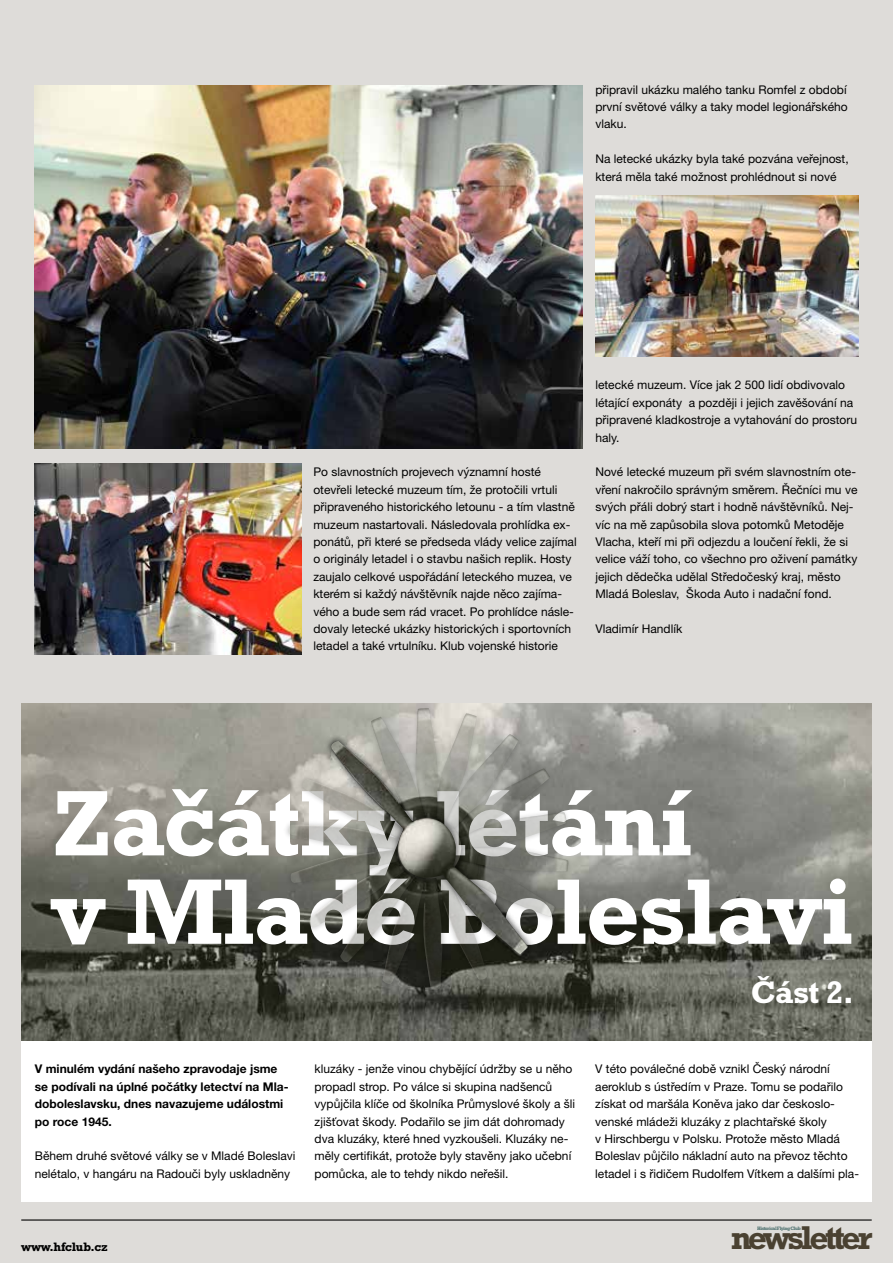
<style>
.page{position:relative;width:893px;height:1263px;background:#dedcd9}
.page>*{position:absolute;margin:0;border:0;box-sizing:border-box;transform-origin:0 0}
.t1{font:700 94.5px/88.3px "Rockwell CE";letter-spacing:-.02em;color:#fff}
.t2{font:700 33.45px "Rockwell CE";letter-spacing:-.1em;color:#564c3a}
.t3{font:700 31.65px "Rockwell CE";color:#fff}
.t4{font:700 12.45px "Rockwell CE";letter-spacing:-.02em;color:#000}
.t5{font:12px/17.4px "Helvetica Neue LT Pro";color:#000}
.t6{font:700 12px/17.4px "Helvetica Neue LT Pro";color:#000}
.t7{font:700 4.95px "Rockwell CE";letter-spacing:-.1em;color:#5f8786}
</style>
<div class="page">
<div style="left:21px;top:703px;width:851px;height:499px;background:#fff"></div>
<img style="left:21px;top:703px;width:851px;height:337px">
<hr style="left:21px;top:1219px;width:851px;height:1px;background:#000">
<img style="left:35px;top:85px;width:548px;height:363px">
<img style="left:34px;top:463px;width:268px;height:192px">
<img style="left:595px;top:196px;width:264px;height:160px">
<svg style="left:278px;top:703px;width:302px;height:297px"></svg>
<svg style="left:294px;top:708px;width:271px;height:281px"></svg>
<img style="left:371px;top:717px;width:117px;height:263px">
<div style="left:324px;top:734px;width:211px;height:227px;background:#000;opacity:.75"></div>
<p class="t5" style="left:595px;top:80px;width:254px;text-align:justify">připravil ukázku malého tanku Romfel z období první světové války a taky model legionářského vlaku.</p>
<p class="t5" style="left:595px;top:150px;width:255px">Na letecké ukázky byla také pozvána veřejnost, která měla také možnost prohlédnout si nové</p>
<p class="t5" style="left:313px;top:463px;width:265px">Po slavnostních projevech významní hosté otevřeli letecké muzeum tím, že protočili vrtuli připraveného historického letounu - a tím vlastně muzeum nastartovali. Následovala prohlídka ex&shy;ponátů, při které se předseda vlády velice zajímal o originály letadel i o stavbu našich replik. Hosty zaujalo celkové uspořádání leteckého muzea, ve kterém si každý návštěvník najde něco zajíma&shy;vého a bude sem rád vracet. Po prohlídce násle&shy;dovaly letecké ukázky historických i sportovních letadel a také vrtulníku. Klub vojenské historie</p>
<p class="t5" style="left:595px;top:376px;width:263px">letecké muzeum. Více jak 2 500 lidí obdivovalo létající exponáty a později i jejich zavěšování na připravené kladkostroje a vytahování do prostoru haly.</p>
<p class="t5" style="left:595px;top:463px;width:264px">Nové letecké muzeum při svém slavnostním ote&shy;vření nakročilo správným směrem. Řečníci mu ve svých přáli dobrý start i hodně návštěvníků. Nej&shy;víc na mě zapůsobila slova potomků Metoděje Vlacha, kteří mi při odjezdu a loučení řekli, že si velice váží toho, co všechno pro oživení památky jejich dědečka udělal Středočeský kraj, město Mladá Boleslav, Škoda Auto i nadační fond.</p>
<p class="t5" style="left:595px;top:620px;width:88px">Vladimír Handlík</p>
<h1 class="t1" style="left:51px;top:778px;width:804px">Začátky létání<br>v Mladé Boleslavi</h1>
<h3 class="t3" style="left:751px;top:973px;width:105px">Část 2.</h3>
<p class="t6" style="left:35px;top:1060px;width:255px">V minulém vydání našeho zpravodaje jsme se podívali na úplné počátky letectví na Mla&shy;doboleslavsku, dnes navazujeme událostmi po roce 1945.</p>
<p class="t5" style="left:35px;top:1147px;width:262px">Během druhé světové války se v Mladé Boleslavi nelétalo, v hangáru na Radouči byly uskladněny</p>
<p class="t4" style="left:21px;top:1239px;width:88px">www.hfclub.cz</p>
<p class="t5" style="left:315px;top:1060px;width:262px">kluzáky - jenže vinou chybějící údržby se u něho propadl strop. Po válce si skupina nadšenců vypůjčila klíče od školníka Průmyslové školy a šli zjišťovat škody. Podařilo se jim dát dohromady dva kluzáky, které hned vyzkoušeli. Kluzáky ne&shy;měly certifikát, protože byly stavěny jako učební pomůcka, ale to tehdy nikdo neřešil.</p>
<p class="t5" style="left:595px;top:1060px;width:265px">V této poválečné době vznikl Český národní aeroklub s ústředím v Praze. Tomu se podařilo získat od maršála Koněva jako dar českoslo&shy;venské mládeži kluzáky z plachtařské školy<br>v Hirschbergu v Polsku. Protože město Mladá Boleslav půjčilo nákladní auto na převoz těchto letadel i s řidičem Rudolfem Vítkem a dalšími pla-</p>
<h2 class="t2" style="left:730px;top:1218px;width:144px">newsletter</h2>
<p class="t7" style="left:757px;top:1225px;width:45px">Historical Flying Club</p>
</div>
